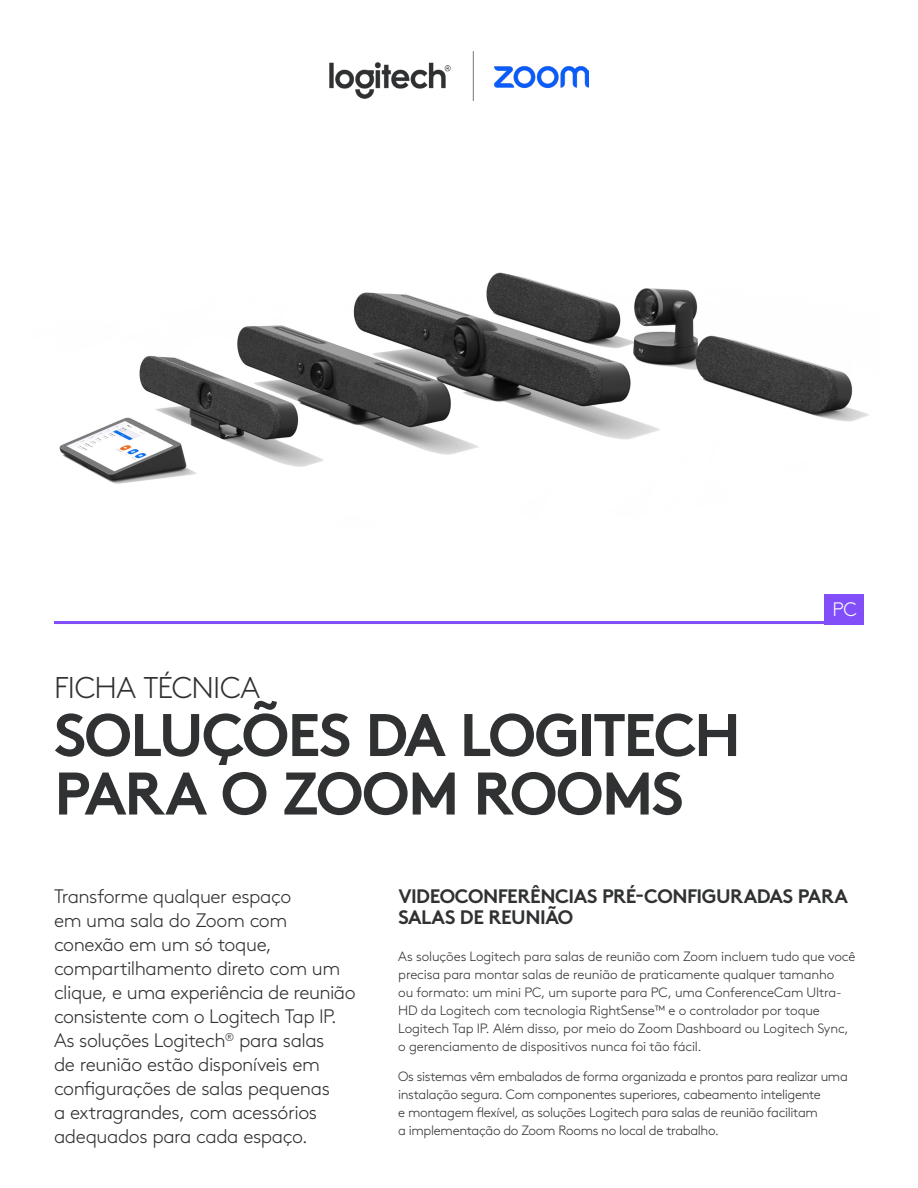
<style>
.page{position:relative;width:918px;height:1188px;background:#fff}
.page>*{position:absolute;margin:0;border:0;box-sizing:border-box;transform-origin:0 0}
.H1_Sub{font:700 60px/58.5px "Brown Pro";letter-spacing:-.035em;color:#2f3132}
.H1_Sub-2{font:300 30px "Brown Pro";letter-spacing:-.025em;color:#2f3132}
.t1{font:300 19.5px/24px "Brown Pro";letter-spacing:-.025em;color:#2f3132}
.t2{font:700 19.5px/21px "Brown Pro";letter-spacing:-.025em;color:#2f3132}
.t3{font:300 19.5px "Brown Pro";color:#fff}
.t4{font:300 13.5px/18px "Brown Pro";letter-spacing:-.015em;color:#2f3132}
</style>
<div class="page">
<img style="left:59px;top:272px;width:810px;height:212px">
<img style="left:329px;top:51px;width:260px;height:50px">
<div style="left:825px;top:594px;width:39px;height:30px;background:#814efa"></div>
<hr style="left:54px;top:621px;width:810px;height:3px;background:#814efa">
<p class="H1_Sub-2" style="left:54px;top:665px;width:207px">FICHA TÉCNICA</p>
<p class="H1_Sub" style="left:54px;top:699px;width:688px">SOLUÇÕES DA LOGITECH<br>PARA O ZOOM ROOMS</p>
<p class="t3" style="left:832px;top:595px;width:26px">PC</p>
<p class="t1" style="left:54px;top:883px;width:303px">Transforme qualquer espaço<br>em uma sala do Zoom com conexão em um só toque, compartilhamento direto com um clique, e uma experiência de reunião consistente com o Logitech Tap IP.<br>As soluções Logitech<sup>®</sup> para salas<br>de reunião estão disponíveis em configurações de salas pequenas<br>a extragrandes, com acessórios adequados para cada espaço.</p>
<p class="t2" style="left:398px;top:884px;width:451px">VIDEOCONFERÊNCIAS PRÉ-CONFIGURADAS PARA<br>SALAS DE REUNIÃO</p>
<p class="t4" style="left:398px;top:947px;width:459px">As soluções Logitech para salas de reunião com Zoom incluem tudo que você precisa para montar salas de reunião de praticamente qualquer tamanho<br>ou formato: um mini PC, um suporte para PC, uma ConferenceCam Ultra-HD da Logitech com tecnologia RightSense™ e o controlador por toque Logitech Tap IP. Além disso, por meio do Zoom Dashboard ou Logitech Sync, o gerenciamento de dispositivos nunca foi tão fácil.</p>
<p class="t4" style="left:398px;top:1066px;width:451px">Os sistemas vêm embalados de forma organizada e prontos para realizar uma instalação segura. Com componentes superiores, cabeamento inteligente<br>e montagem flexível, as soluções Logitech para salas de reunião facilitam<br>a implementação do Zoom Rooms no local de trabalho.</p>
</div>
